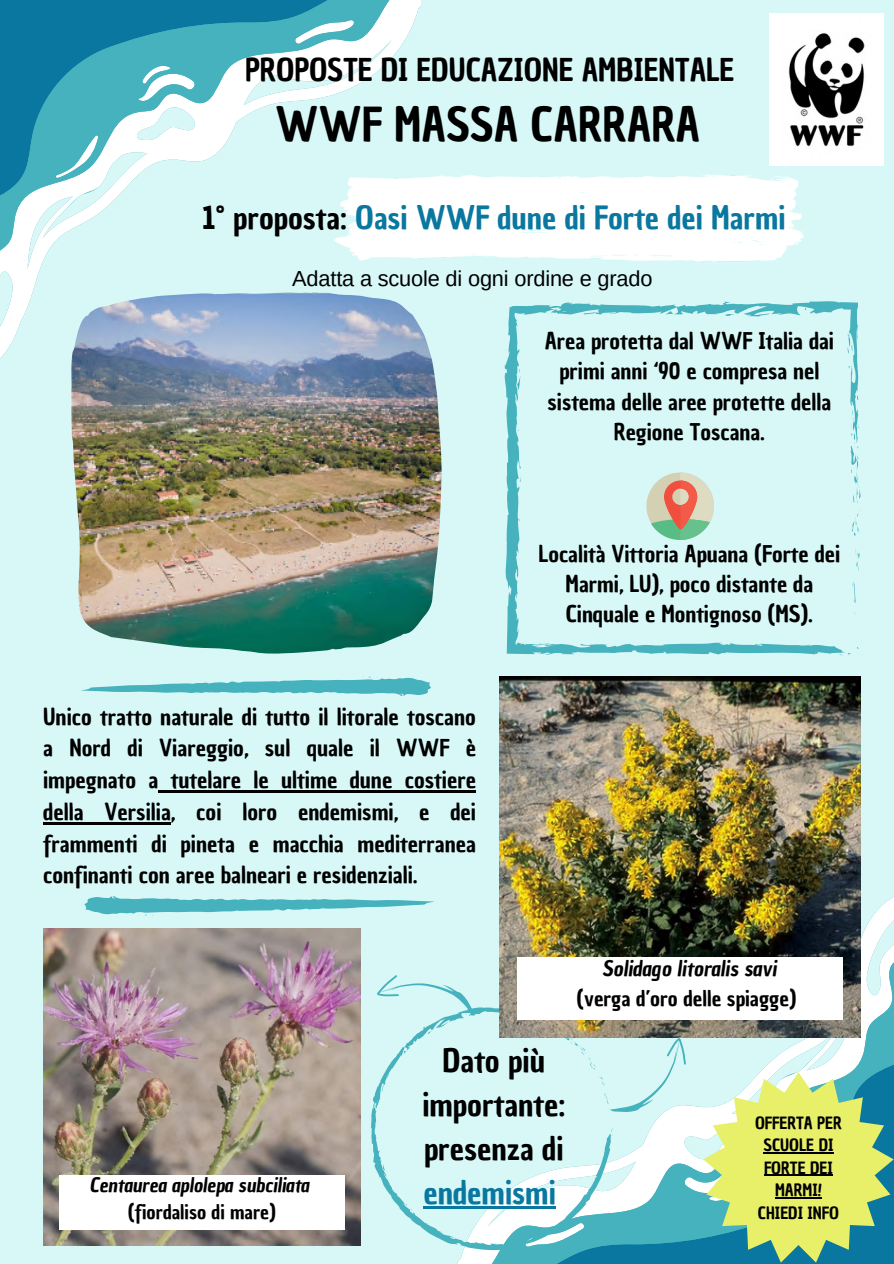
<style>
.page{position:relative;width:894px;height:1264px;background:#fff}
.page>*{position:absolute;margin:0;border:0;box-sizing:border-box;transform-origin:0 0}
.t1{font:45.75px "Chau Philomene One";color:#000}
.t2{font:31.5px/43.8px "Chau Philomene One";color:#000;text-align:center}
.t3{font:31.35px "Chau Philomene One";color:#09779f}
.t4{font:30.75px "Chau Philomene One";color:#000}
.t5{font:22.65px/31.8px "Chau Philomene One";color:#000;text-align:justify}
.t6{font:22.5px/30.3px "Chau Philomene One";color:#000;text-align:center}
.t7{font:21.75px "Arimo";letter-spacing:-.01em;color:#000}
.t8{font:21px/29.2px "Chau Philomene One";color:#000;text-align:center}
.t9{font:italic 19.5px/27px "Chau Philomene One";color:#000;text-align:center}
.t10{font:16.5px/22.5px "Chau Philomene One";color:#000;text-align:center}
.s1{color:#000}
.s2{font-style:italic}
.s3{font-style:normal}
.s4{color:#09779f}
</style>
<div class="page">
<div style="left:0;top:0;width:893px;height:1263px;background:#d8f8f8"></div>
<img style="left:769px;top:14px;width:114px;height:151px">
<svg style="left:0;top:0;width:421px;height:359px"></svg>
<svg style="left:0;top:0;width:389px;height:308px"></svg>
<img style="left:334px;top:174px;width:469px;height:88px">
<svg style="left:504px;top:301px;width:354px;height:353px"></svg>
<svg style="left:547px;top:309px;width:10px;height:5px"></svg>
<svg style="left:850px;top:389px;width:9px;height:148px"></svg>
<svg style="left:847px;top:324px;width:11px;height:33px"></svg>
<svg style="left:804px;top:307px;width:9px;height:7px"></svg>
<svg style="left:724px;top:313px;width:11px;height:3px"></svg>
<svg style="left:838px;top:645px;width:20px;height:10px"></svg>
<svg style="left:518px;top:475px;width:2px;height:7px"></svg>
<img style="left:71px;top:291px;width:370px;height:362px">
<img style="left:43px;top:928px;width:318px;height:317px">
<div style="left:59px;top:1175px;width:286px;height:54px;background:#fff"></div>
<svg style="left:457px;top:887px;width:436px;height:376px"></svg>
<svg style="left:489px;top:959px;width:404px;height:304px"></svg>
<svg style="left:371px;top:1007px;width:128px;height:242px"></svg>
<svg style="left:375px;top:1104px;width:2px;height:6px"></svg>
<svg style="left:81px;top:676px;width:350px;height:19px"></svg>
<svg style="left:84px;top:896px;width:350px;height:20px"></svg>
<img style="left:499px;top:676px;width:361px;height:331px">
<div style="left:517px;top:957px;width:325px;height:62px;background:#fff"></div>
<hr style="left:423px;top:1206px;width:132px;height:2px;background:#09779f">
<svg style="left:376px;top:969px;width:111px;height:64px"></svg>
<svg style="left:499px;top:1007px;width:394px;height:255px"></svg>
<hr style="left:763px;top:1152px;width:70px;height:1px;background:#000">
<hr style="left:763px;top:1174px;width:69px;height:1px;background:#000">
<hr style="left:774px;top:1197px;width:47px;height:1px;background:#000">
<hr style="left:158px;top:790px;width:318px;height:2px;background:#000">
<hr style="left:43px;top:822px;width:128px;height:2px;background:#000">
<p class="t4" style="left:245px;top:49px;width:491px">PROPOSTE DI EDUCAZIONE AMBIENTALE</p>
<p class="t1" style="left:275px;top:93px;width:426px">WWF MASSA CARRARA</p>
<p class="t3" style="left:202px;top:196px;width:584px"><span class="s1">1° proposta:</span> Oasi WWF dune di Forte dei Marmi</p>
<p class="t7" style="left:292px;top:266px;width:361px">Adatta a scuole di ogni ordine e grado</p>
<h2 class="t6" style="left:544px;top:326px;width:291px">Area protetta dal WWF Italia dai primi anni ‘90 e compresa nel sistema delle aree protette della<br>Regione Toscana.</h2>
<h3 class="t5" style="left:43px;top:700px;width:434px">Unico tratto naturale di tutto il litorale toscano a Nord di Viareggio, sul quale il WWF è impegnato a tutelare le ultime dune costiere della Versilia, coi loro endemismi, e dei frammenti di pineta e macchia mediterranea confinanti con aree balneari e residenziali.</h3>
<p class="t6" style="left:538px;top:538px;width:303px">Località Vittoria Apuana (Forte dei<br>Marmi, LU), poco distante da<br>Cinquale e Montignoso (MS).</p>
<h3 class="t8" style="left:576px;top:954px;width:221px"><span class="s2">Solidago litoralis savi </span>(verga d’oro delle spiagge)</h3>
<p class="t9" style="left:89px;top:1172px;width:221px">Centaurea aplolepa subciliata <span class="s3">(fiordaliso di mare)</span></p>
<p class="t2" style="left:422px;top:1039px;width:144px">Dato più importante: presenza di <span class="s4">endemismi</span></p>
<h3 class="t10" style="left:754px;top:1111px;width:88px">OFFERTA PER<br>SCUOLE DI<br>FORTE DEI<br>MARMI!</h3>
<h3 class="t10" style="left:757px;top:1201px;width:82px">CHIEDI INFO</h3>
</div>
